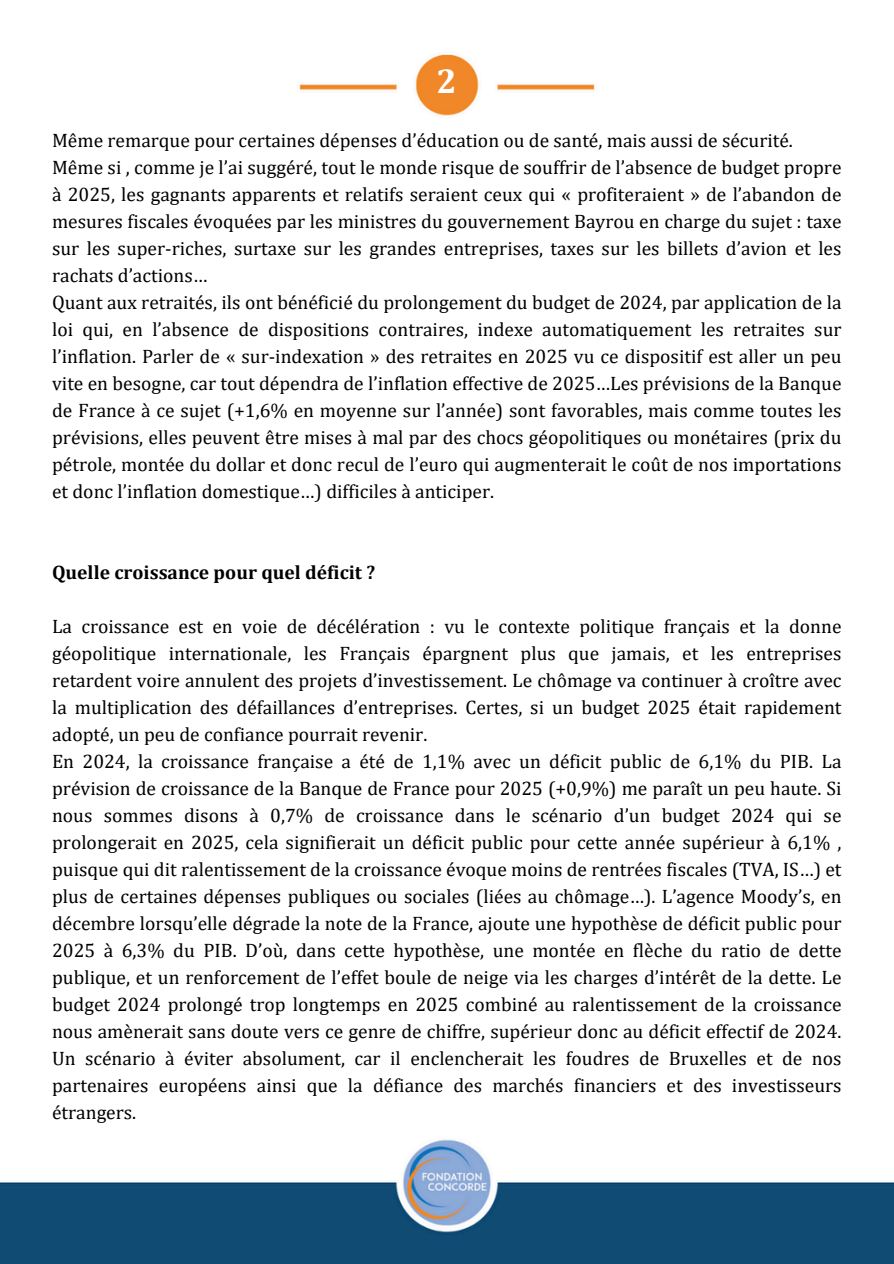
<style>
.page{position:relative;width:894px;height:1264px;background:#fff}
.page>*{position:absolute;margin:0;border:0;box-sizing:border-box;transform-origin:0 0}
.t1{font:700 34.5px "Cambria";color:#fff}
.t2{font:19.5px/27px "Cambria";color:#000;text-align:justify}
.t3{font:700 19.5px "Cambria";color:#000}
</style>
<div class="page">
<img style="left:0;top:54px;width:893px;height:1209px">
<p class="t1" style="left:436px;top:60px;width:22px">2</p>
<p class="t2" style="left:52px;top:126px;width:742px">Même remarque pour certaines dépenses d’éducation ou de santé, mais aussi de sécurité.</p>
<p class="t2" style="left:52px;top:153px;width:790px">Même si , comme je l’ai suggéré, tout le monde risque de souffrir de l’absence de budget propre à 2025, les gagnants apparents et relatifs seraient ceux qui « profiteraient » de l’abandon de mesures fiscales évoquées par les ministres du gouvernement Bayrou en charge du sujet : taxe sur les super-riches, surtaxe sur les grandes entreprises, taxes sur les billets d’avion et les rachats d’actions…</p>
<p class="t2" style="left:52px;top:288px;width:790px">Quant aux retraités, ils ont bénéficié du prolongement du budget de 2024, par application de la loi qui, en l’absence de dispositions contraires, indexe automatiquement les retraites sur l’inflation. Parler de « sur-indexation » des retraites en 2025 vu ce dispositif est aller un peu vite en besogne, car tout dépendra de l’inflation effective de 2025…Les prévisions de la Banque de France à ce sujet (+1,6% en moyenne sur l’année) sont favorables, mais comme toutes les prévisions, elles peuvent être mises à mal par des chocs géopolitiques ou monétaires (prix du pétrole, montée du dollar et donc recul de l’euro qui augmenterait le coût de nos importations et donc l’inflation domestique…) difficiles à anticiper.</p>
<p class="t3" style="left:52px;top:560px;width:324px">Quelle croissance pour quel déficit ?</p>
<h1 class="t2" style="left:52px;top:612px;width:790px">La croissance est en voie de décélération : vu le contexte politique français et la donne géopolitique internationale, les Français épargnent plus que jamais, et les entreprises retardent voire annulent des projets d’investissement. Le chômage va continuer à croîtîre avec la multiplication des défaillances d’entreprises. Certes, si un budget 2025 était rapidement adopté, un peu de confiance pourrait revenir.</h1>
<p class="t2" style="left:52px;top:747px;width:790px">En 2024, la croissance française a été de 1,1% avec un déficit public de 6,1% du PIB. La prévision de croissance de la Banque de France pour 2025 (+0,9%) me paraîtî un peu haute. Si nous sommes disons à 0,7% de croissance dans le scénario d’un budget 2024 qui se prolongerait en 2025, cela signifierait un déficit public pour cette année supérieur à 6,1% , puisque qui dit ralentissement de la croissance évoque moins de rentrées fiscales (TVA, IS…) et plus de certaines dépenses publiques ou sociales (liées au chômage…). L’agence Moody’s, en décembre lorsqu’elle dégrade la note de la France, ajoute une hypothèse de déficit public pour 2025 à 6,3% du PIB. D’où, dans cette hypothèse, une montée en flèche du ratio de dette publique, et un renforcement de l’effet boule de neige via les charges d’intérêt de la dette. Le budget 2024 prolongé trop longtemps en 2025 combiné au ralentissement de la croissance nous amènerait sans doute vers ce genre de chiffre, supérieur donc au déficit effectif de 2024.<br>Un scénario à éviter absolument, car il enclencherait les foudres de Bruxelles et de nos partenaires européens ainsi que la défiance des marchés financiers et des investisseurs étrangers.</p>
</div>
